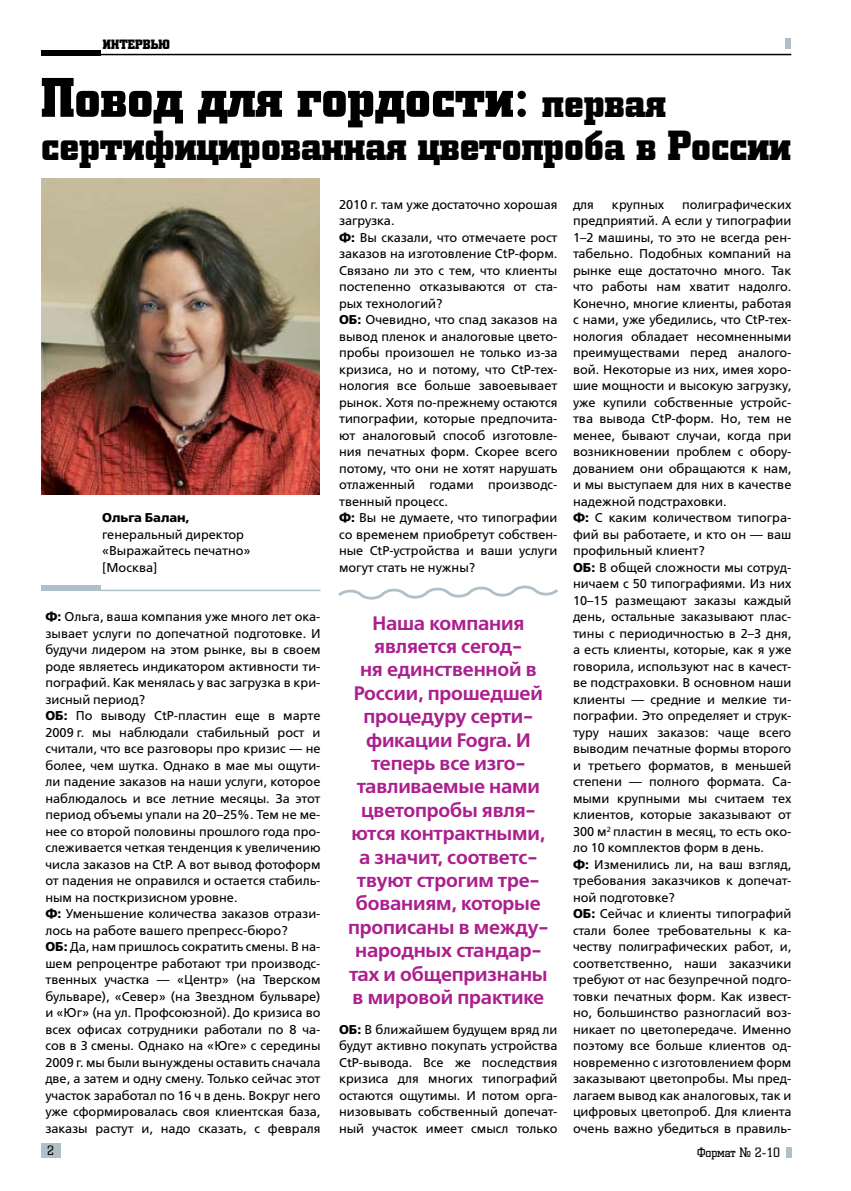
<style>
.page{position:relative;width:851px;height:1191px;background:#fff}
.page>*{position:absolute;margin:0;border:0;box-sizing:border-box;transform-origin:0 0}
.t1{font:900 55.5px "Coliseum";color:#000}
.t2{font:900 42px "Coliseum";color:#000}
.t3{font:19.5px/23.4px "Free Set Demi Bold C";letter-spacing:-.01em;color:#ab208e;text-align:center}
.t4{font:13.5px "Coliseum";color:#000}
.t5{font:900 13.5px "Coliseum";letter-spacing:.01em;color:#000}
.t6{font:12.75px/16.5px "Free Set C";color:#000}
.t7{font:12.75px "Free Set Bold C";color:#000}
.s1{font-size:42px}
.s2{font-family:"Free Set Bold C"}
</style>
<div class="page">
<div style="left:41px;top:50px;width:60px;height:5px;background:#000"></div>
<hr style="left:101px;top:54px;width:690px;height:1px;background:#000">
<div style="left:784px;top:38px;width:6px;height:11px;background:#b0c0c9"></div>
<img style="left:41px;top:179px;width:278px;height:316px">
<div style="left:41px;top:586px;width:60px;height:5px;background:#b0c0c9"></div>
<hr style="left:101px;top:589px;width:219px;height:2px;background:#b0c0c9">
<div style="left:785px;top:1147px;width:6px;height:10px;background:#b0c0c9"></div>
<div style="left:41px;top:1142px;width:19px;height:15px;background:#b0c0c9"></div>
<svg style="left:338px;top:585px;width:220px;height:15px"></svg>
<p class="t5" style="left:103px;top:37px;width:69px">ИНТЕРВЬЮ</p>
<h1 class="t1" style="left:41px;top:66px;width:626px">Повод для гордости: <span class="s1">первая</span></h1>
<h2 class="t2" style="left:41px;top:122px;width:751px">сертифицированная цветопроба в России</h2>
<p class="t6" style="left:339px;top:196px;width:220px">2010 г. там уже достаточно хорошая загрузка.<br><span class="s2">Ф:</span> Вы сказали, что отмечаете рост заказов на изготовление СtP-форм.<br>Связано ли это с тем, что клиенты постепенно отказываются от ста&shy;рых технологий?<br><span class="s2">ОБ:</span> Очевидно, что спад заказов на вывод пленок и аналоговые цвето&shy;пробы произошел не только из-за кризиса, но и потому, что CtP-тех&shy;нология все больше завоевывает рынок. Хотя по-прежнему остаются типографии, которые предпочита&shy;ют аналоговый способ изготовле&shy;ния печатных форм. Скорее всего потому, что они не хотят нарушать отлаженный годами производс&shy;твенный процесс.<br><span class="s2">Ф:</span> Вы не думаете, что типографии со временем приобретут собствен&shy;ные CtP-устройства и ваши услуги могут стать не нужны?</p>
<p class="t6" style="left:573px;top:196px;width:220px;text-indent:109px">полиграфических предприятий. А если у типографии<br>1–2 машины, то это не всегда рен&shy;табельно. Подобных компаний на рынке еще достаточно много. Так что работы нам хватит надолго.<br>Конечно, многие клиенты, работая с нами, уже убедились, что CtP-тех&shy;нология обладает несомненными преимуществами перед аналого&shy;вой. Некоторые из них, имея хоро&shy;шие мощности и высокую загрузку, уже купили собственные устройс&shy;тва вывода CtP-форм. Но, тем не менее, бывают случаи, когда при возникновении проблем с обору&shy;дованием они обращаются к нам, и мы выступаем для них в качестве надежной подстраховки.<br><span class="s2">Ф:</span> С каким количеством типогра&shy;фий вы работаете, и кто он — ваш профильный клиент?<br><span class="s2">ОБ:</span> В общей сложности мы сотруд&shy;ничаем с 50 типографиями. Из них<br>10–15 размещают заказы каждый день, остальные заказывают плас&shy;тины с периодичностью в 2–3 дня, а есть клиенты, которые, как я уже говорила, используют нас в качест&shy;ве подстраховки. В основном наши клиенты — средние и мелкие ти&shy;пографии. Это определяет и струк&shy;туру наших заказов: чаще всего выводим печатные формы второго и третьего форматов, в меньшей степени — полного формата. Са&shy;мыми крупными мы считаем тех клиентов, которые заказывают от<br>300 м<sup>2</sup> пластин в месяц, то есть око&shy;ло 10 комплектов форм в день.<br><span class="s2">Ф:</span> Изменились ли, на ваш взгляд, требования заказчиков к допечат&shy;ной подготовке?<br><span class="s2">ОБ:</span> Сейчас и клиенты типографий стали более требовательны к ка&shy;честву полиграфических работ, и, соответственно, наши заказчики требуют от нас безупречной подго&shy;товки печатных форм. Как извест&shy;но, большинство разногласий воз&shy;никает по цветопередаче. Именно поэтому все больше клиентов од&shy;новременно с изготовлением форм заказывают цветопробы. Мы пред&shy;лагаем вывод как аналоговых, так и цифровых цветопроб. Для клиента очень важно убедиться в правиль-</p>
<p class="t6" style="left:573px;top:196px;width:22px">для</p>
<p class="t6" style="left:612px;top:196px;width:54px">крупных</p>
<p class="t7" style="left:102px;top:510px;width:90px">Ольга Балан,</p>
<p class="t6" style="left:102px;top:526px;width:150px">генеральный директор «Выражайтесь печатно» [Москва]</p>
<p class="t6" style="left:45px;top:609px;width:276px"><span class="s2">Ф:</span> Ольга, ваша компания уже много лет ока&shy;зывает услуги по допечатной подготовке. И будучи лидером на этом рынке, вы в своем роде являетесь индикатором активности ти&shy;пографий. Как менялась у вас загрузка в кри&shy;зисный период?<br><span class="s2">ОБ:</span> По выводу СtP-пластин еще в марте 2009 г. мы наблюдали стабильный рост и считали, что все разговоры про кризис — не более, чем шутка. Однако в мае мы ощути&shy;ли падение заказов на наши услуги, которое наблюдалось и все летние месяцы. За этот период объемы упали на 20–25%. Тем не ме&shy;нее со второй половины прошлого года про&shy;слеживается четкая тенденция к увеличению числа заказов на СtP. А вот вывод фотоформ от падения не оправился и остается стабиль&shy;ным на посткризисном уровне.<br><span class="s2">Ф:</span> Уменьшение количества заказов отрази&shy;лось на работе вашего препресс-бюро?<br><span class="s2">ОБ:</span> Да, нам пришлось сократить смены. В на&shy;шем репроцентре работают три производс&shy;твенных участка — «Центр» (на Тверском бульваре), «Север» (на Звездном бульваре) и «Юг» (на ул. Профсоюзной). До кризиса во всех офисах сотрудники работали по 8 ча&shy;сов в 3 смены. Однако на «Юге» с середины 2009 г. мы были вынуждены оставить сначала две, а затем и одну смену. Только сейчас этот участок заработал по 16 ч в день. Вокруг него уже сформировалась своя клиентская база, заказы растут и, надо сказать, с февраля</p>
<p class="t3" style="left:348px;top:612px;width:202px">Наша компания является сегод-<br>ня единственной в<br>России, прошедшей процедуру серти&shy;фикации Fogra. И теперь все изго&shy;тавливаемые нами цветопробы явля&shy;ются контрактными, а значит, соответс&shy;твуют строгим тре&shy;бованиям, которые прописаны в между&shy;народных стандар&shy;тах и общепризнаны в мировой практике</p>
<p class="t6" style="left:339px;top:1021px;width:220px;text-align:justify"><span class="s2">ОБ:</span> В ближайшем будущем вряд ли будут активно покупать устройства CtP-вывода. Все же последствия кризиса для многих типографий остаются ощутимы. И потом орга&shy;низовывать собственный допечат&shy;ный участок имеет смысл только</p>
<p class="t4" style="left:697px;top:1144px;width:85px">Формат № 2-10</p>
</div>
